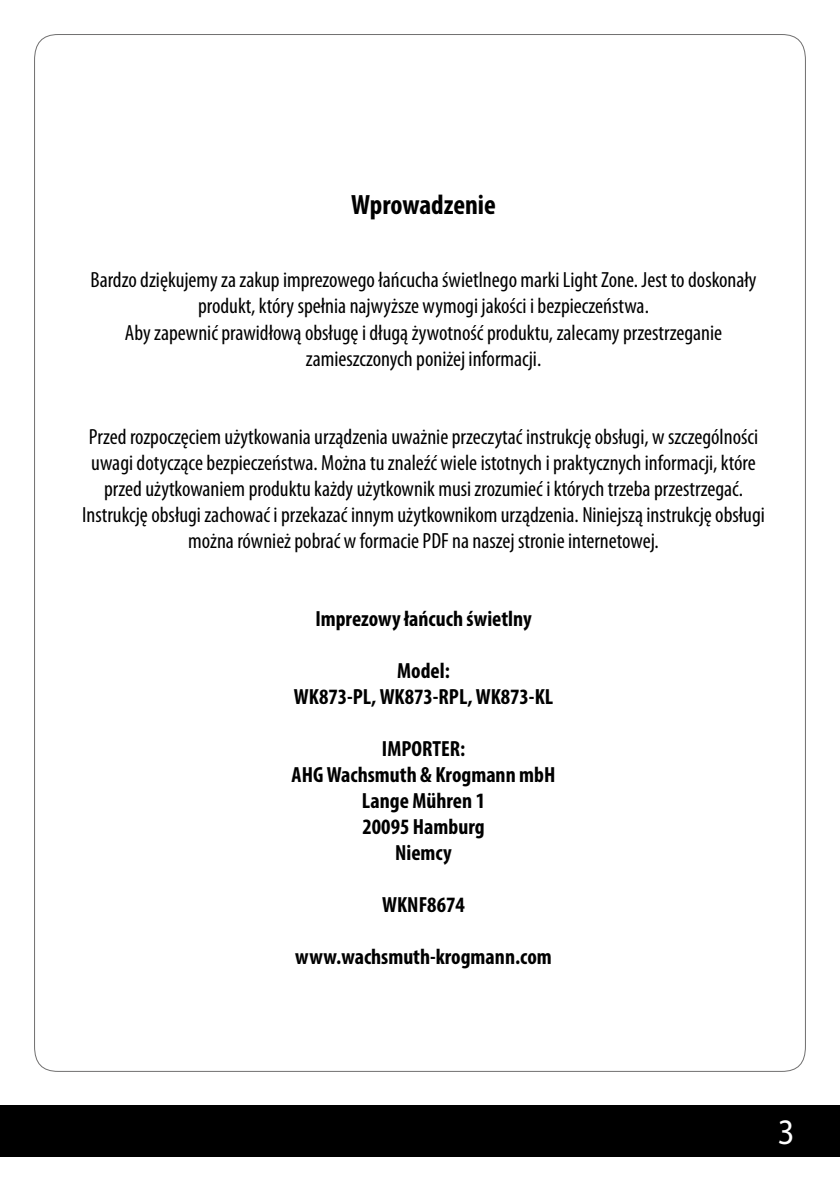
<style>
.page{position:relative;width:840px;height:1191px;background:#fff}
.page>*{position:absolute;margin:0;border:0;box-sizing:border-box;transform-origin:0 0}
.t1{font:36px "Myriad Pro";color:#fff;scale:.9 1}
.t2{font:700 condensed 28px "Myriad Pro";color:#000}
.t3{font:condensed 22px/26px "Myriad Pro";color:#000;text-align:center}
.t4{font:700 condensed 22px/26px "Myriad Pro";color:#000;text-align:center}
</style>
<div class="page">
<div style="left:0;top:1106px;width:839px;height:51px;background:#000"></div>
<p class="t2" style="left:351px;top:187px;width:146px">Wprowadzenie</p>
<p class="t3" style="left:90px;top:267px;width:667px">Bardzo dziękujemy za zakup imprezowego łańcucha świetlnego marki Light Zone. Jest to doskonały produkt, który spełnia najwyższe wymogi jakości i bezpieczeństwa.<br>Aby zapewnić prawidłową obsługę i długą żywotność produktu, zalecamy przestrzeganie zamieszczonych poniżej informacji.</p>
<p class="t3" style="left:82px;top:423px;width:683px">Przed rozpoczęciem użytkowania urządzenia uważnie przeczytać instrukcję obsługi, w szczególności uwagi dotyczące bezpieczeństwa. Można tu znaleźć wiele istotnych i praktycznych informacji, które przed użytkowaniem produktu każdy użytkownik musi zrozumieć i których trzeba przestrzegać.<br>Instrukcję obsługi zachować i przekazać innym użytkownikom urządzenia. Niniejszą instrukcję obsługi można również pobrać w formacie PDF na naszej stronie internetowej.</p>
<p class="t4" style="left:315px;top:605px;width:218px">Imprezowy łańcuch świetlny</p>
<p class="t4" style="left:294px;top:657px;width:260px">Model:<br>WK873-PL, WK873-RPL, WK873-KL</p>
<p class="t4" style="left:291px;top:735px;width:265px">IMPORTER:<br>AHG Wachsmuth &amp; Krogmann mbH<br>Lange Mühren 1<br>20095 Hamburg<br>Niemcy</p>
<p class="t4" style="left:382px;top:891px;width:84px">WKNF8674</p>
<p class="t4" style="left:295px;top:943px;width:258px">www.wachsmuth-krogmann.com</p>
<h1 class="t1" style="left:777px;top:1110px;width:20px">3</h1>
</div>
